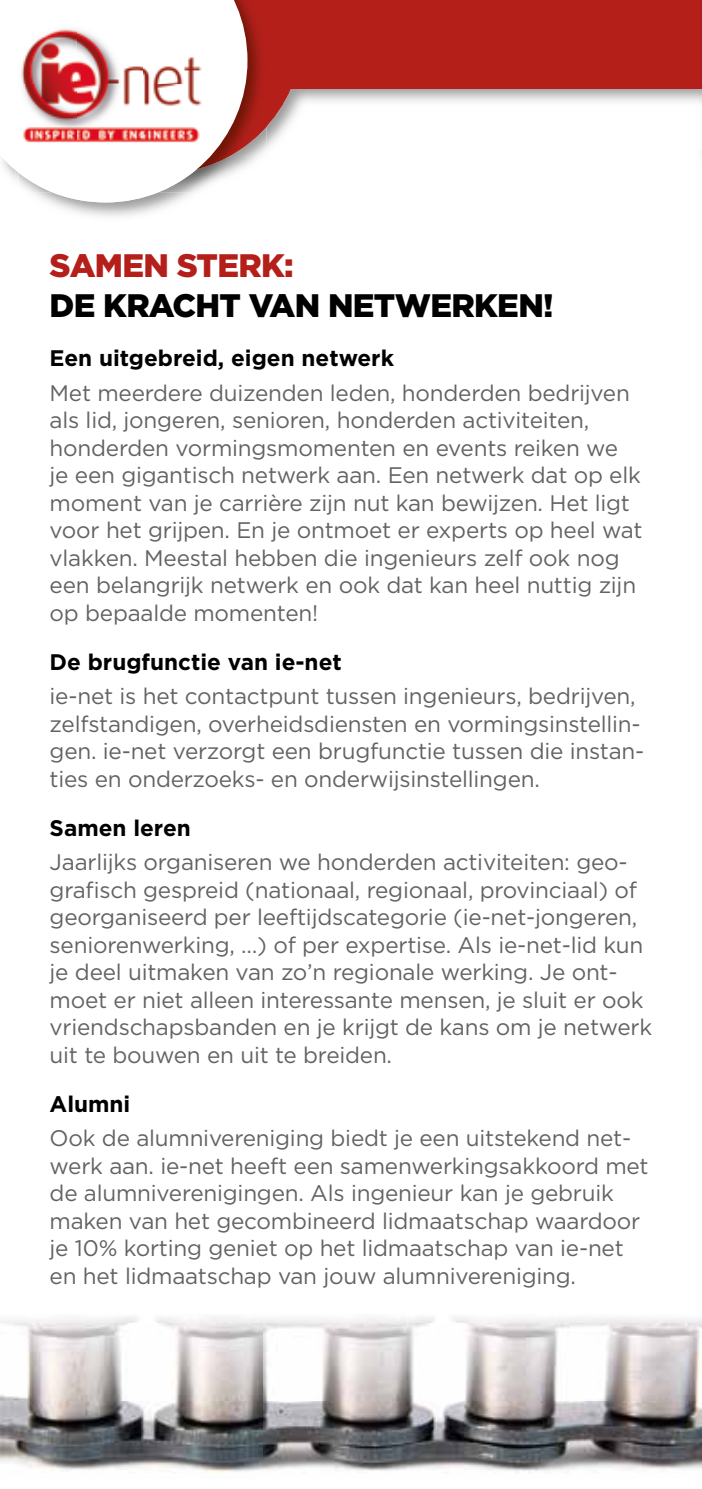
<style>
.page{position:relative;width:702px;height:1489px;background:#fff}
.page>*{position:absolute;margin:0;border:0;box-sizing:border-box;transform-origin:0 0}
.t1{font:900 32.5px "Gotham";letter-spacing:-.02em;color:#000}
.t2{font:900 32.5px "Gotham";letter-spacing:-.02em;color:#b41f1a}
.t3{font:22.5px/27.5px "Gotham";letter-spacing:-.01em;color:#646363}
.t4{font:700 22.5px "Gotham";color:#000}
</style>
<div class="page">
<img style="left:0;top:1316px;width:702px;height:157px">
<svg style="left:266px;top:89px;width:37px;height:64px"></svg>
<div style="left:191px;top:0;width:511px;height:89px;background:#b41f1a"></div>
<img style="left:247px;top:89px;width:19px;height:76px">
<img style="left:247px;top:8px;width:14px;height:81px">
<svg style="left:2px;top:0;width:245px;height:202px"></svg>
<img style="left:12px;top:11px;width:198px;height:147px">
<h1 class="t2" style="left:50px;top:247px;width:246px">SAMEN STERK:</h1>
<h1 class="t1" style="left:50px;top:287px;width:505px">DE KRACHT VAN NETWERKEN!</h1>
<p class="t4" style="left:50px;top:345px;width:346px">Een uitgebreid, eigen netwerk</p>
<p class="t3" style="left:50px;top:379px;width:594px">Met meerdere duizenden leden, honderden bedrijven als lid, jongeren, senioren, honderden activiteiten, honderden vormingsmomenten en events reiken we je een gigantisch netwerk aan. Een netwerk dat op elk moment van je carrière zijn nut kan bewijzen. Het ligt voor het grijpen. En je ontmoet er experts op heel wat vlakken. Meestal hebben die ingenieurs zelf ook nog een belangrijk netwerk en ook dat kan heel nuttig zijn op bepaalde momenten!</p>
<p class="t4" style="left:50px;top:648px;width:294px">De brugfunctie van ie-net</p>
<p class="t3" style="left:50px;top:682px;width:596px">ie-net is het contactpunt tussen ingenieurs, bedrijven, zelfstandigen, overheidsdiensten en vormingsinstellin&shy;gen. ie-net verzorgt een brugfunctie tussen die instan&shy;ties en onderzoeks- en onderwijsinstellingen.</p>
<p class="t4" style="left:50px;top:814px;width:143px">Samen leren</p>
<p class="t3" style="left:50px;top:848px;width:604px">Jaarlijks organiseren we honderden activiteiten: geo&shy;grafisch gespreid (nationaal, regionaal, provinciaal) of georganiseerd per leeftijdscategorie (ie-net-jongeren, seniorenwerking, …) of per expertise. Als ie-net-lid kun je deel uitmaken van zo’n regionale werking. Je ont&shy;moet er niet alleen interessante mensen, je sluit er ook vriendschapsbanden en je krijgt de kans om je netwerk uit te bouwen en uit te breiden.</p>
<p class="t4" style="left:50px;top:1090px;width:82px">Alumni</p>
<p class="t3" style="left:50px;top:1123px;width:600px">Ook de alumnivereniging biedt je een uitstekend net&shy;werk aan. ie-net heeft een samenwerkingsakkoord met de alumniverenigingen. Als ingenieur kan je gebruik maken van het gecombineerd lidmaatschap waardoor je 10% korting geniet op het lidmaatschap van ie-net en het lidmaatschap van jouw alumnivereniging.</p>
</div>
